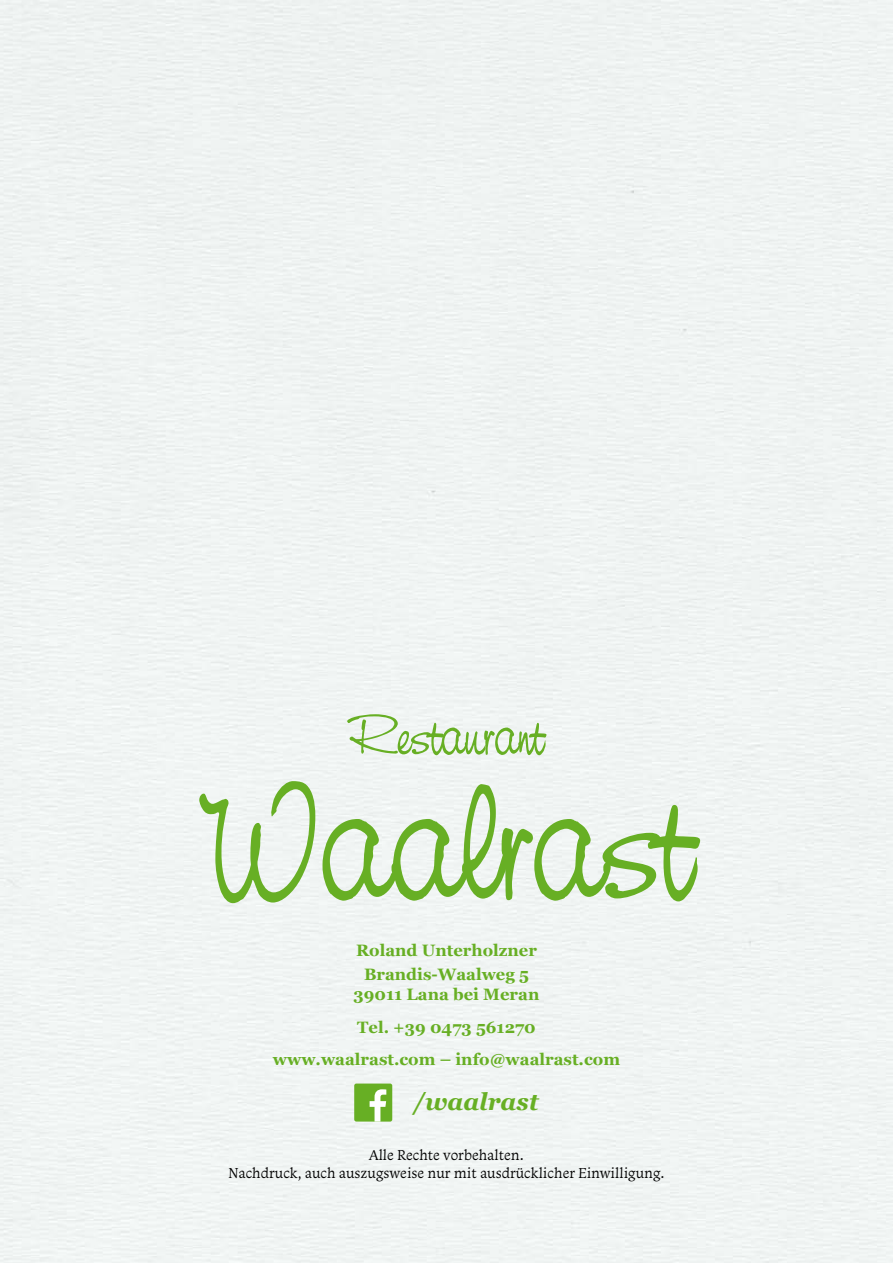
<style>
.page{position:relative;width:893px;height:1263px;background:#f0f4f3}
.page>*{position:absolute;margin:0;border:0;box-sizing:border-box;transform-origin:0 0}
.t1{font:156.45px "Nevison Cas D";color:#67af24}
.t2{font:52.5px "Nevison Cas D";color:#67af24}
.t3{font:italic 700 24px "Georgia";color:#67af24}
.t4{font:700 16.5px/32.5px "Georgia";color:#67af24;text-align:center}
.t5{font:15px/18px "Monarcha";color:#000;text-align:center;scale:.93 1}
</style>
<div class="page">
<div style="left:354px;top:1083px;width:38px;height:38px;background:#67af24;border-radius:2px"></div>
<svg style="left:370px;top:1089px;width:16px;height:32px"></svg>
<h2 class="t2" style="left:349px;top:705px;width:196px">Restaurant</h2>
<h1 class="t1" style="left:201px;top:751px;width:492px">Waalrast</h1>
<p class="t4" style="left:356px;top:937px;width:182px;line-height:24px">Roland Unterholzner<br>Brandis-Waalweg 5</p>
<p class="t4" style="left:273px;top:977px;width:349px">39011 Lana bei Meran<br>Tel. +39 0473 561270<br>www.waalrast.com – info@waalrast.com</p>
<h3 class="t3" style="left:414px;top:1084px;width:126px">/waalrast</h3>
<p class="t5" style="left:228px;top:1145px;width:470px">Alle Rechte vorbehalten.<br>Nachdruck, auch auszugsweise nur mit ausdrücklicher Einwilligung.</p>
</div>
